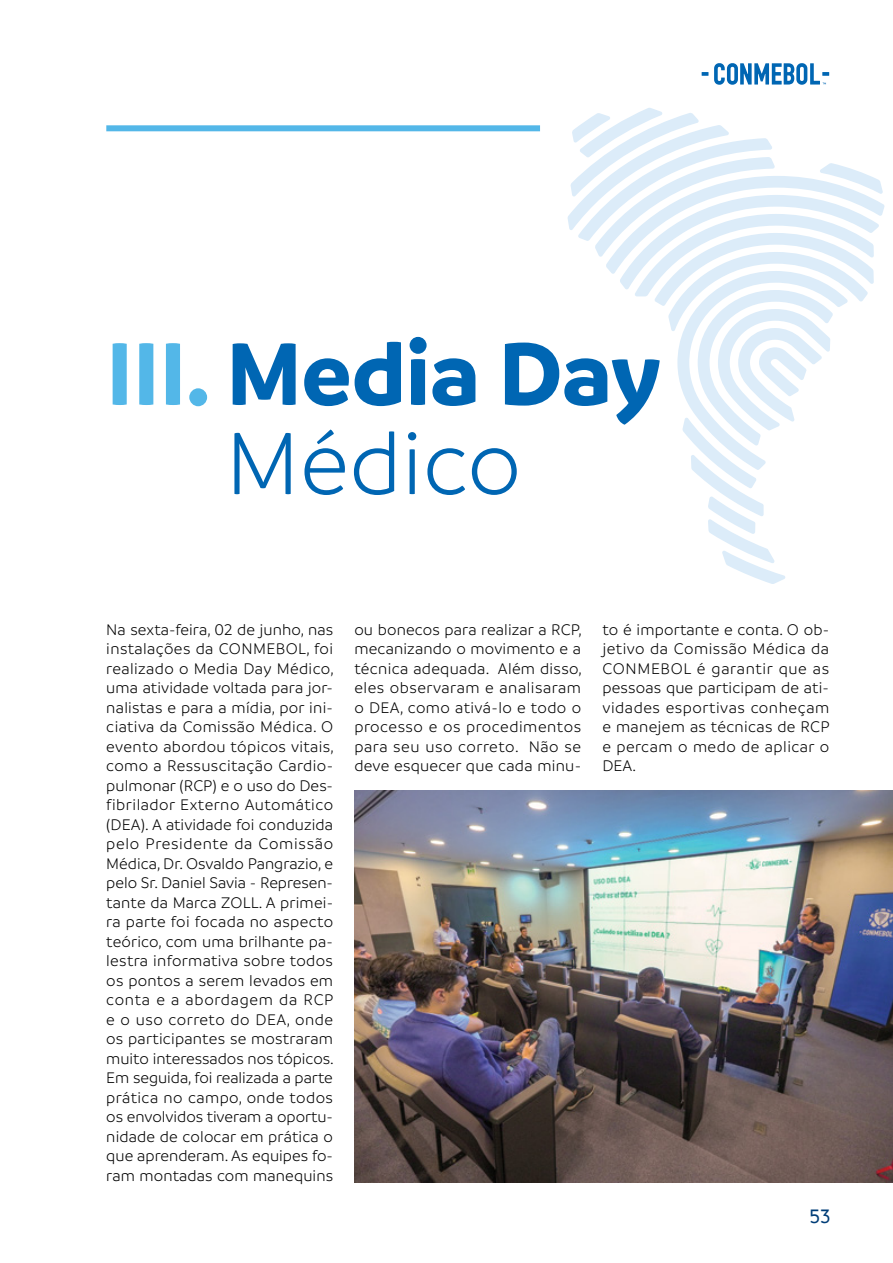
<style>
.page{position:relative;width:893px;height:1263px;background:#fff}
.page>*{position:absolute;margin:0;border:0;box-sizing:border-box;transform-origin:0 0}
.t1{font:700 94.5px/89.4px "Branding SF";color:#0066b3;text-align:center}
.t2{font:500 21px "Branding SF";color:#003d77}
.t3{font:300 16.5px/19.5px "Branding SF";letter-spacing:.015em;color:#000;text-align:justify}
.s1{color:#53b7e8}
.s2{font-weight:300}
</style>
<div class="page">
<svg style="left:702px;top:72px;width:6px;height:4px"></svg>
<svg style="left:714px;top:63px;width:115px;height:22px"></svg>
<img style="left:354px;top:791px;width:539px;height:391px">
<svg style="left:567px;top:108px;width:318px;height:476px"></svg>
<div style="left:106px;top:125px;width:434px;height:6px;background:#53b7e8"></div>
<h1 class="t1" style="left:106px;top:329px;width:556px"><span class="s1">III.</span> Media Day<br><span class="s2">Médico</span></h1>
<p class="t3" style="left:106px;top:620px;width:229px">Na sexta-feira, 02 de junho, nas instalações da CONMEBOL, foi realizado o Media Day Médico, uma atividade voltada para jor&shy;nalistas e para a mídia, por ini&shy;ciativa da Comissão Médica. O evento abordou tópicos vitais, como a Ressuscitação Cardio&shy;pulmonar (RCP) e o uso do Des&shy;fibrilador Externo Automático (DEA). A atividade foi conduzida pelo Presidente da Comissão Médica, Dr. Osvaldo Pangrazio, e pelo Sr. Daniel Savia - Represen&shy;tante da Marca ZOLL. A primei&shy;ra parte foi focada no aspecto teórico, com uma brilhante pa&shy;lestra informativa sobre todos os pontos a serem levados em conta e a abordagem da RCP e o uso correto do DEA, onde os participantes se mostraram muito interessados nos tópicos.<br>Em seguida, foi realizada a parte prática no campo, onde todos os envolvidos tiveram a oportu&shy;nidade de colocar em prática o que aprenderam. As equipes fo&shy;ram montadas com manequins</p>
<p class="t3" style="left:354px;top:620px;width:229px">ou bonecos para realizar a RCP, mecanizando o movimento e a técnica adequada. Além disso, eles observaram e analisaram o DEA, como ativá-lo e todo o processo e os procedimentos para seu uso correto. Não se deve esquecer que cada minu-</p>
<p class="t3" style="left:602px;top:620px;width:229px">to é importante e conta. O ob&shy;jetivo da Comissão Médica da CONMEBOL é garantir que as pessoas que participam de ati&shy;vidades esportivas conheçam e manejem as técnicas de RCP e percam o medo de aplicar o DEA.</p>
<p class="t2" style="left:809px;top:1205px;width:23px">53</p>
</div>
